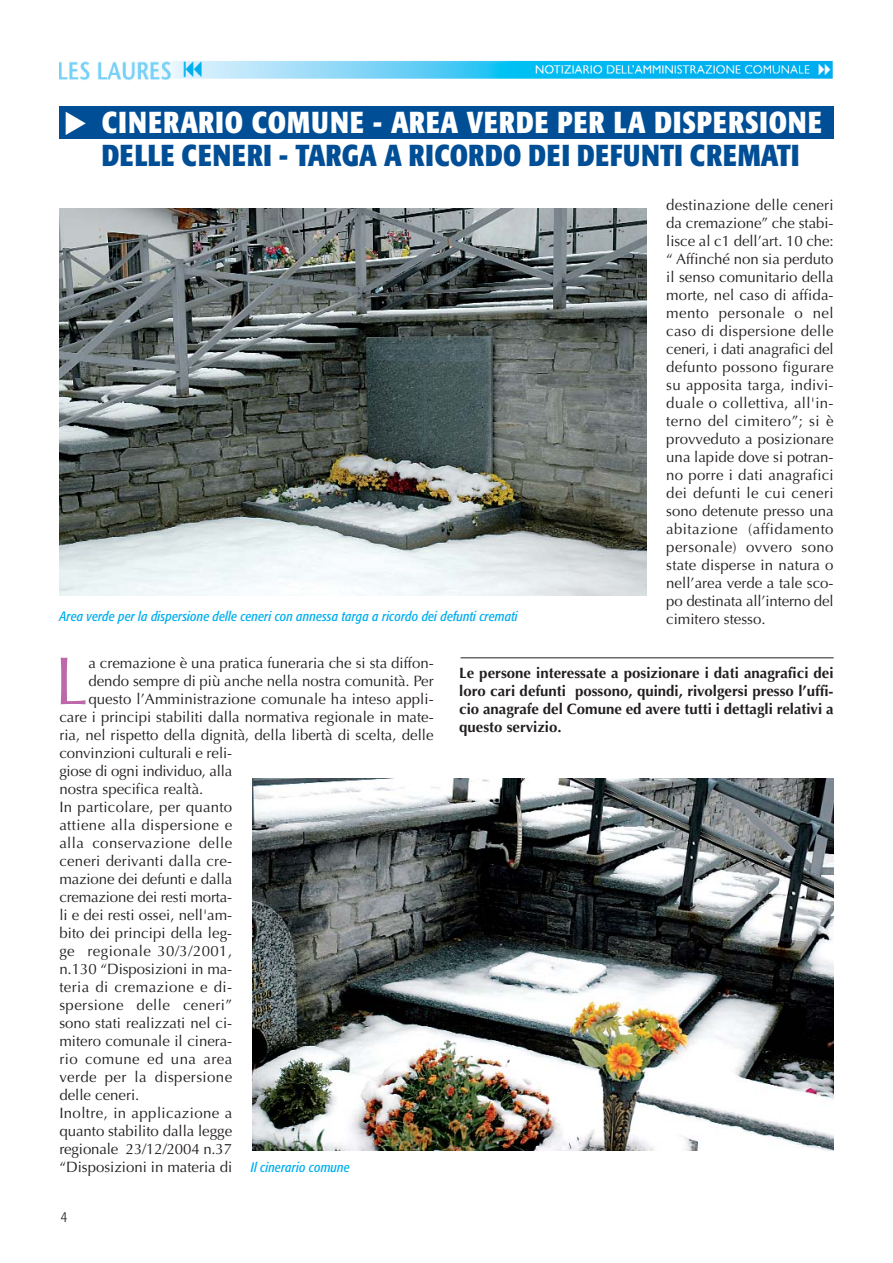
<style>
.page{position:relative;width:893px;height:1263px;background:#fff}
.page>*{position:absolute;margin:0;border:0;box-sizing:border-box;transform-origin:0 0}
.t1{font:67.8px "Optima";color:#bd68aa}
.t2{font:700 condensed 30px "Formata";letter-spacing:.02em;color:#004e96;scale:.95 1}
.t3{font:700 condensed 30px "Formata";letter-spacing:.035em;color:#fff;scale:.95 1}
.t4{font:15px/18px "Optima";color:#231f20;text-align:justify}
.t5{font:700 15px/18px "Optima";color:#231f20;text-align:justify}
.t6{font:15px "Optima";letter-spacing:.03em;color:#231f20}
.t7{font:15px "Optima";letter-spacing:.02em;color:#231f20}
.t8{font:15px "Optima";letter-spacing:.025em;color:#231f20}
.t9{font:300 condensed 15px "Formata";color:#231f20}
.t10{font:italic condensed 13.5px "Formata";letter-spacing:.01em;color:#00aeef}
</style>
<div class="page">
<img style="left:59px;top:60px;width:774px;height:21px">
<img style="left:59px;top:209px;width:587px;height:386px">
<img style="left:252px;top:779px;width:582px;height:372px">
<div style="left:59px;top:107px;width:774px;height:32px;background:#004e96"></div>
<hr style="left:460px;top:657px;width:373px;height:1px;background:#231f20">
<h2 class="t3" style="left:102px;top:110px;width:759px">CINERARIO COMUNE - AREA VERDE PER LA DISPERSIONE</h2>
<h2 class="t2" style="left:102px;top:143px;width:736px">DELLE CENERI - TARGA A RICORDO DEI DEFUNTI CREMATI</h2>
<p class="t10" style="left:59px;top:611px;width:460px">Area verde per la dispersione delle ceneri con annessa targa a ricordo dei defunti cremati</p>
<p class="t4" style="left:666px;top:197px;width:169px">destinazione delle ceneri da cremazione” che stabi&shy;lisce al c1 dell’art. 10 che: “ Affinché non sia perduto il senso comunitario della morte, nel caso di affida&shy;mento personale o nel caso di dispersione delle ceneri, i dati anagrafici del defunto possono figurare su apposita targa, indivi&shy;duale o collettiva, all'in&shy;terno del cimitero”; si è provveduto a posizionare una lapide dove si potran&shy;no porre i dati anagrafici dei defunti le cui ceneri sono detenute presso una abitazione (affidamento personale) ovvero sono state disperse in natura o nell’area verde a tale sco&shy;po destinata all’interno del cimitero stesso.</p>
<h1 class="t1" style="left:55px;top:653px;width:35px">L</h1>
<p class="t4" style="left:88px;top:655px;width:347px">a cremazione è una pratica funeraria che si sta diffon-</p>
<p class="t4" style="left:88px;top:673px;width:347px">dendo sempre di più anche nella nostra comunità. Per</p>
<p class="t4" style="left:88px;top:691px;width:347px">questo l’Amministrazione comunale ha inteso appli-</p>
<p class="t4" style="left:59px;top:709px;width:376px">care i principi stabiliti dalla normativa regionale in mate-</p>
<p class="t4" style="left:59px;top:727px;width:376px">ria, nel rispetto della dignità, della libertà di scelta, delle</p>
<p class="t4" style="left:59px;top:745px;width:174px">convinzioni culturali e reli-</p>
<p class="t4" style="left:59px;top:763px;width:174px">giose di ogni individuo, alla</p>
<p class="t4" style="left:59px;top:781px;width:145px">nostra specifica realtà.</p>
<p class="t7" style="left:59px;top:801px;width:174px">In particolare, per quanto</p>
<p class="t6" style="left:59px;top:819px;width:174px">attiene alla dispersione e</p>
<p class="t6" style="left:59px;top:837px;width:174px">alla conservazione delle</p>
<p class="t4" style="left:59px;top:853px;width:174px">ceneri derivanti dalla cre-</p>
<p class="t4" style="left:59px;top:871px;width:174px">mazione dei defunti e dalla</p>
<p class="t4" style="left:59px;top:889px;width:174px">cremazione dei resti morta-</p>
<p class="t4" style="left:59px;top:907px;width:174px">li e dei resti ossei, nell'am-</p>
<p class="t4" style="left:59px;top:925px;width:174px">bito dei principi della leg-</p>
<p class="t6" style="left:59px;top:945px;width:174px">ge regionale 30/3/2001,</p>
<p class="t4" style="left:59px;top:961px;width:174px">n.130 “Disposizioni in ma-</p>
<p class="t6" style="left:59px;top:981px;width:174px">teria di cremazione e di-</p>
<p class="t6" style="left:59px;top:999px;width:174px">spersione delle ceneri”</p>
<p class="t4" style="left:59px;top:1015px;width:174px">sono stati realizzati nel ci-</p>
<p class="t4" style="left:59px;top:1033px;width:174px">mitero comunale il cinera-</p>
<p class="t6" style="left:59px;top:1053px;width:174px">rio comune ed una area</p>
<p class="t6" style="left:59px;top:1071px;width:174px">verde per la dispersione</p>
<p class="t4" style="left:59px;top:1087px;width:82px">delle ceneri.</p>
<p class="t8" style="left:59px;top:1107px;width:174px">Inoltre, in applicazione a</p>
<p class="t4" style="left:59px;top:1123px;width:174px">quanto stabilito dalla legge</p>
<p class="t4" style="left:59px;top:1141px;width:174px">regionale 23/12/2004 n.37</p>
<p class="t4" style="left:59px;top:1159px;width:174px">“Disposizioni in materia di</p>
<p class="t10" style="left:251px;top:1161px;width:100px">Il cinerario comune</p>
<p class="t9" style="left:61px;top:1210px;width:8px">4</p>
<p class="t5" style="left:459px;top:665px;width:376px">Le persone interessate a posizionare i dati anagrafici dei loro cari defunti possono, quindi, rivolgersi presso l’uffi&shy;cio anagrafe del Comune ed avere tutti i dettagli relativi a questo servizio.</p>
</div>
